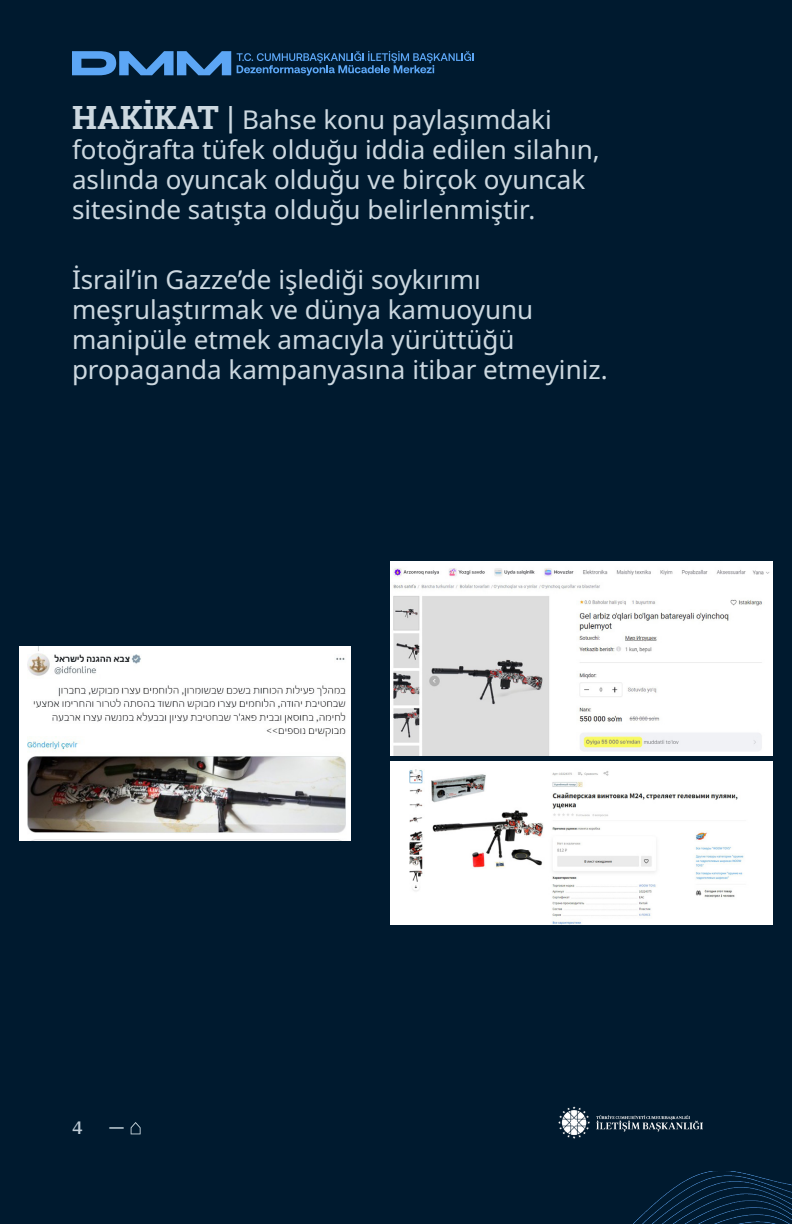
<style>
.page{position:relative;width:792px;height:1224px;background:#001a2f}
.page>*{position:absolute;margin:0;border:0;box-sizing:border-box;transform-origin:0 0}
.t1{font:26px/30px "Noto Sans";color:#ccd8e0}
.t2{font:500 20px "IBM Plex Serif";color:#ccd9e0}
.t3{font:500 18px "IBM Plex Serif";color:#bfccd6}
.s1{font-family:"Roboto Slab";font-weight:700;font-size:32px}
.s2{font-family:"Roboto Slab";font-size:32px}
</style>
<div class="page">
<img style="left:633px;top:1171px;width:159px;height:53px">
<img style="left:558px;top:1106px;width:144px;height:32px">
<svg style="left:131px;top:1122px;width:10px;height:12px"></svg>
<svg style="left:72px;top:51px;width:159px;height:24px"></svg>
<svg style="left:237px;top:51px;width:237px;height:24px"></svg>
<img style="left:20px;top:646px;width:331px;height:194px">
<img style="left:391px;top:562px;width:382px;height:193px">
<img style="left:391px;top:762px;width:382px;height:163px">
<p class="t1" style="left:72px;top:106px;width:529px"><span class="s1">HAKİKAT</span> <span class="s2">|</span> Bahse konu paylaşımdaki fotoğrafta tüfek olduğu iddia edilen silahın, aslında oyuncak olduğu ve birçok oyuncak sitesinde satışta olduğu belirlenmiştir.</p>
<p class="t1" style="left:72px;top:265px;width:537px">İsrail’in Gazze’de işlediği soykırımı meşrulaştırmak ve dünya kamuoyunu manipüle etmek amacıyla yürüttüğü propaganda kampanyasına itibar etmeyiniz.</p>
<p class="t3" style="left:72px;top:1114px;width:12px">4</p>
<p class="t2" style="left:109px;top:1112px;width:17px">—</p>
</div>
